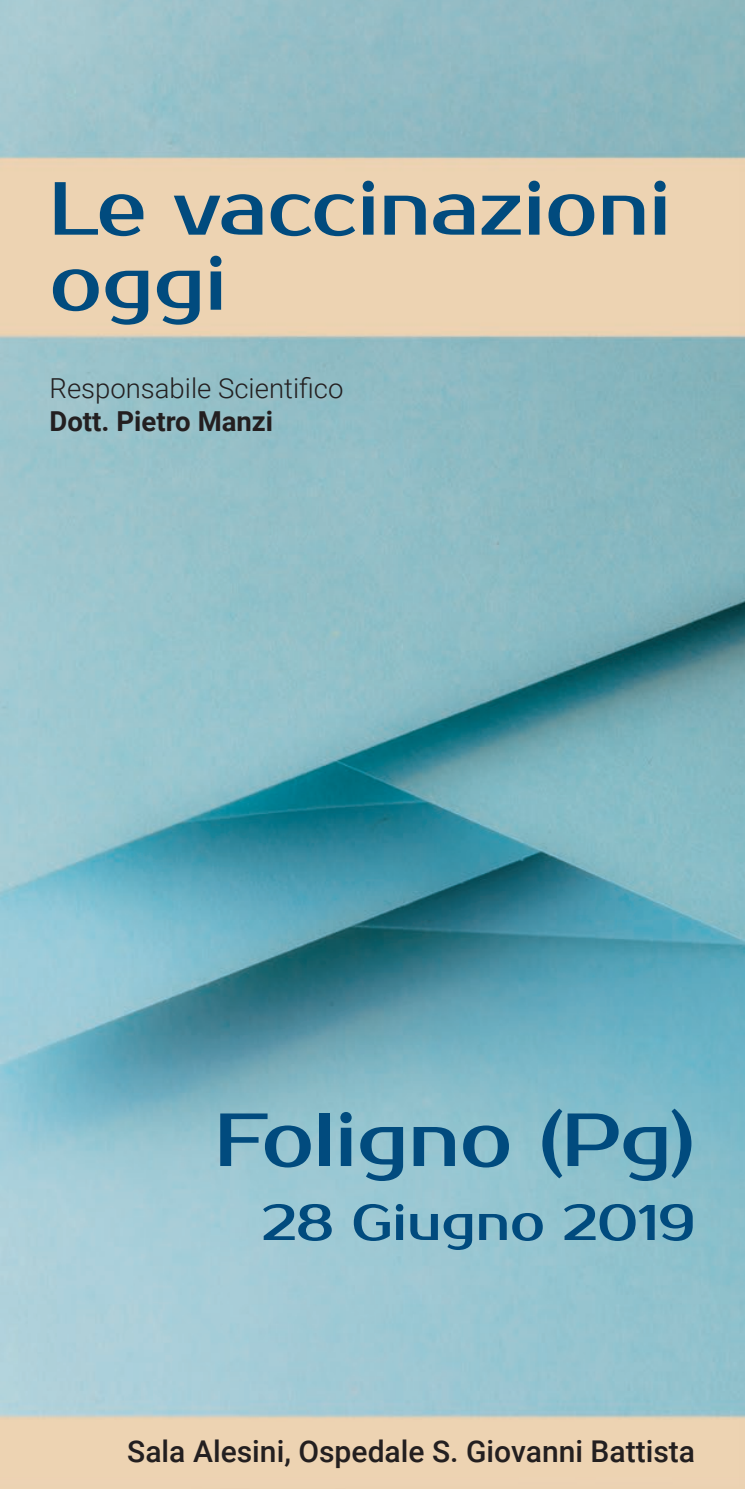
<style>
.page{position:relative;width:745px;height:1489px;background:#fff}
.page>*{position:absolute;margin:0;border:0;box-sizing:border-box;transform-origin:0 0}
.t1{font:75px/75px "Prosto One";color:#014b7e}
.t2{font:50px "Prosto One";color:#014b7e}
.t3{font:500 30px "Roboto";color:#231f20}
.t4{font:300 27.5px "Roboto";color:#231f20}
.t5{font:700 27.5px "Roboto";color:#231f20}
</style>
<div class="page">
<img style="left:0;top:0;width:744px;height:1488px">
<p class="t1" style="left:49px;top:173px;width:622px">Le vaccinazioni oggi</p>
<p class="t4" style="left:49px;top:369px;width:295px">Responsabile Scientifico</p>
<p class="t5" style="left:49px;top:402px;width:225px">Dott. Pietro Manzi</p>
<p class="t1" style="left:215px;top:1104px;width:481px">Foligno (Pg)</p>
<p class="t2" style="left:261px;top:1192px;width:434px">28 Giugno 2019</p>
<p class="t3" style="left:127px;top:1430px;width:569px">Sala Alesini, Ospedale S. Giovanni Battista</p>
</div>
